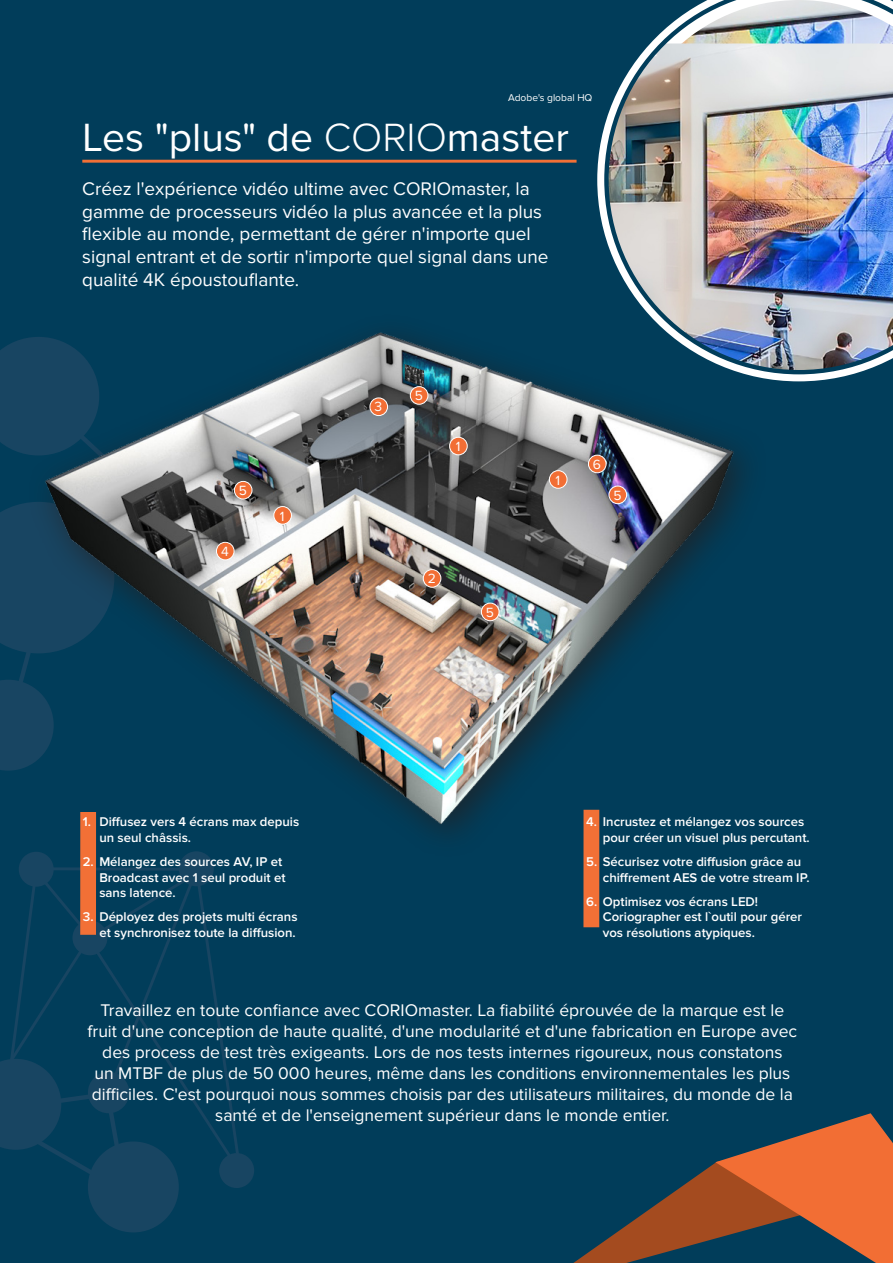
<style>
.page{position:relative;width:893px;height:1263px;background:#013d5a}
.page>*{position:absolute;margin:0;border:0;box-sizing:border-box;transform-origin:0 0}
.MAIN_HEADLINE{font:40.8px "Proxima Nova";color:#fff}
.Body_text{font:18.9px/22.8px "Proxima Nova";color:#fff}
.Main_White_Body_Text{font:17.55px/21px "Proxima Nova";color:#fff;text-align:center}
.t1{font:13.8px "Proxima Nova";color:#fff}
.t2{font:600 13.2px/15.8px "Proxima Nova";color:#fff}
.Main_White_Body_Text-2{font:10.2px "Proxima Nova";color:#fff}
.s1{font-weight:300}
</style>
<div class="page">
<svg style="left:573px;top:1113px;width:320px;height:150px"></svg>
<div style="left:88px;top:1141px;width:91px;height:91px;background:#184562;border-radius:50%"></div>
<div style="left:179px;top:851px;width:35px;height:35px;background:#184562;border-radius:50%"></div>
<div style="left:219px;top:1153px;width:35px;height:35px;background:#184562;border-radius:50%"></div>
<div style="left:19px;top:852px;width:35px;height:35px;background:#184562;border-radius:50%"></div>
<svg style="left:0;top:866px;width:241px;height:322px"></svg>
<div style="left:26px;top:312px;width:743px;height:548px;background:#013d5a"></div>
<img style="left:0;top:332px;width:810px;height:518px">
<div style="left:274px;top:506px;width:17px;height:18px;background:#f26e34;border-radius:50%"></div>
<div style="left:274px;top:506px;width:18px;height:18px;border:1px solid #fff;border-radius:50%"></div>
<div style="left:410px;top:387px;width:18px;height:17px;background:#f26e34;border-radius:50%"></div>
<div style="left:410px;top:386px;width:18px;height:18px;border:1px solid #fff;border-radius:50%"></div>
<div style="left:234px;top:481px;width:18px;height:18px;background:#f26e34;border-radius:50%"></div>
<div style="left:234px;top:481px;width:18px;height:18px;border:1px solid #fff;border-radius:50%"></div>
<div style="left:216px;top:542px;width:18px;height:18px;background:#f26e34;border-radius:50%"></div>
<div style="left:216px;top:542px;width:18px;height:18px;border:1px solid #fff;border-radius:50%"></div>
<div style="left:549px;top:471px;width:18px;height:17px;background:#f26e34;border-radius:50%"></div>
<div style="left:549px;top:470px;width:18px;height:18px;border:1px solid #fff;border-radius:50%"></div>
<div style="left:450px;top:437px;width:17px;height:18px;background:#f26e34;border-radius:50%"></div>
<div style="left:449px;top:437px;width:18px;height:18px;border:1px solid #fff;border-radius:50%"></div>
<div style="left:423px;top:570px;width:18px;height:17px;background:#f26e34;border-radius:50%"></div>
<div style="left:423px;top:569px;width:18px;height:18px;border:1px solid #fff;border-radius:50%"></div>
<div style="left:588px;top:455px;width:18px;height:18px;background:#f26e34;border-radius:50%"></div>
<div style="left:588px;top:455px;width:18px;height:18px;border:1px solid #fff;border-radius:50%"></div>
<div style="left:370px;top:398px;width:18px;height:18px;background:#f26e34;border-radius:50%"></div>
<div style="left:370px;top:398px;width:18px;height:18px;border:1px solid #fff;border-radius:50%"></div>
<div style="left:609px;top:486px;width:18px;height:18px;background:#f26e34;border-radius:50%"></div>
<div style="left:609px;top:486px;width:18px;height:18px;border:1px solid #fff;border-radius:50%"></div>
<div style="left:481px;top:603px;width:18px;height:18px;background:#f26e34;border-radius:50%"></div>
<div style="left:481px;top:603px;width:18px;height:18px;border:1px solid #fff;border-radius:50%"></div>
<hr style="left:82px;top:160px;width:495px;height:3px;background:#f27036">
<svg style="left:597px;top:128px;width:256px;height:253px"></svg>
<img style="left:604px;top:0;width:289px;height:374px">
<div style="left:583px;top:810px;width:16px;height:117px;background:#f27036"></div>
<div style="left:80px;top:812px;width:16px;height:123px;background:#f27036"></div>
<p class="Main_White_Body_Text-2" style="left:508px;top:92px;width:86px">Adobe's global HQ</p>
<p class="MAIN_HEADLINE" style="left:82px;top:114px;width:488px">Les "plus" de <span class="s1">CORIO</span>master</p>
<p class="Body_text" style="left:82px;top:177px;width:468px">Créez l'expérience vidéo ultime avec CORIOmaster, la gamme de processeurs vidéo la plus avancée et la plus flexible au monde, permettant de gérer n'importe quel signal entrant et de sortir n'importe quel signal dans une qualité 4K époustouflante.</p>
<p class="t1" style="left:239px;top:482px;width:10px">5</p>
<p class="t1" style="left:221px;top:543px;width:9px">4</p>
<p class="t1" style="left:280px;top:508px;width:6px">1</p>
<p class="t1" style="left:374px;top:399px;width:9px">3</p>
<p class="t1" style="left:415px;top:388px;width:10px">5</p>
<p class="t1" style="left:456px;top:439px;width:6px">1</p>
<p class="t1" style="left:428px;top:570px;width:10px">2</p>
<p class="t1" style="left:486px;top:604px;width:10px">5</p>
<p class="t1" style="left:556px;top:472px;width:6px">1</p>
<p class="t1" style="left:593px;top:456px;width:10px">6</p>
<p class="t1" style="left:613px;top:487px;width:10px">5</p>
<p class="t2" style="left:99px;top:814px;width:201px;text-indent:-17px">1. Diffusez vers 4 écrans max depuis un seul châssis.</p>
<p class="t2" style="left:99px;top:854px;width:188px;text-indent:-17px">2. Mélangez des sources AV, IP et<br>Broadcast avec 1 seul produit et sans latence.</p>
<p class="t2" style="left:83px;top:909px;width:216px;text-align:right">3. Déployez des projets multi écrans et synchronisez toute la diffusion.</p>
<p class="t2" style="left:603px;top:814px;width:208px;text-indent:-17px">4. Incrustez et mélangez vos sources pour créer un visuel plus percutant.</p>
<p class="t2" style="left:603px;top:854px;width:208px;text-indent:-17px">5. Sécurisez votre diffusion grâce au chiffrement AES de votre stream IP.</p>
<p class="t2" style="left:603px;top:893px;width:201px;text-indent:-17px">6. Optimisez vos écrans LED!<br>Coriographer est l`outil pour gérer vos résolutions atypiques.</p>
<p class="Main_White_Body_Text" style="left:88px;top:1000px;width:711px">Travaillez en toute confiance avec CORIOmaster. La fiabilité éprouvée de la marque est le fruit d'une conception de haute qualité, d'une modularité et d'une fabrication en Europe avec des process de test très exigeants. Lors de nos tests internes rigoureux, nous constatons<br>un MTBF de plus de 50 000 heures, même dans les conditions environnementales les plus difficiles. C'est pourquoi nous sommes choisis par des utilisateurs militaires, du monde de la santé et de l'enseignement supérieur dans le monde entier.</p>
</div>
